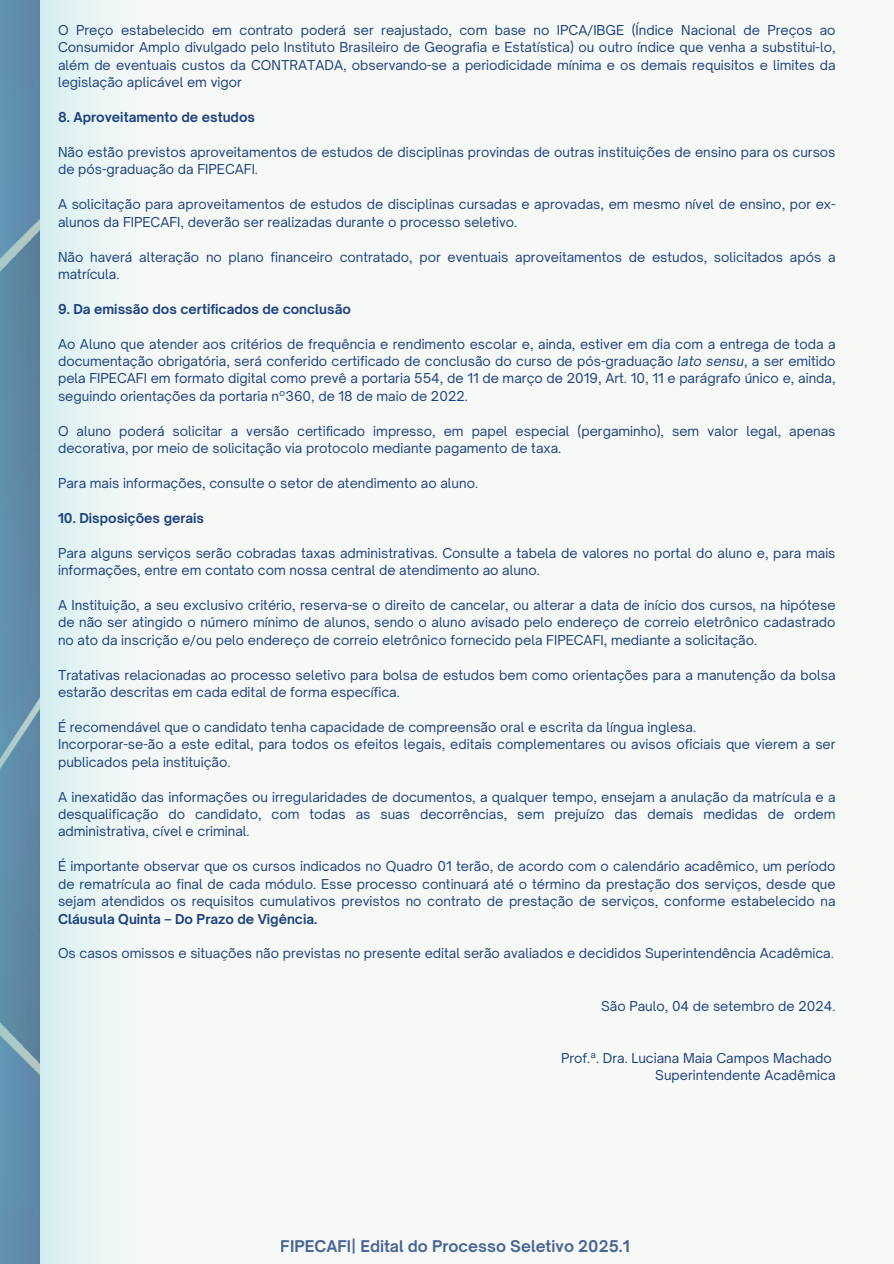
<style>
.page{position:relative;width:894px;height:1264px;background:#fff}
.page>*{position:absolute;margin:0;border:0;box-sizing:border-box;transform-origin:0 0}
.t1{font:700 15.45px "Open Sauce One";color:#123778}
.t2{font:13.05px/17.4px "Open Sauce One";color:#123778}
.t3{font:700 13.05px "Open Sauce One";color:#123778}
.s1{font-style:italic}
</style>
<div class="page">
<div style="left:0;top:0;width:893px;height:1263px;background:#f7f9f7"></div>
<svg style="left:0;top:0;width:106px;height:1263px"></svg>
<p class="t2" style="left:58px;top:21px;width:778px;text-align:justify">O Preço estabelecido em contrato poderá ser reajustado, com base no IPCA/IBGE (Índice Nacional de Preços ao Consumidor Amplo divulgado pelo Instituto Brasileiro de Geografia e Estatística) ou outro índice que venha a substitui-lo, além de eventuais custos da CONTRATADA, observando-se a periodicidade mínima e os demais requisitos e limites da legislação aplicável em vigor</p>
<p class="t3" style="left:58px;top:109px;width:198px">8. Aproveitamento de estudos</p>
<p class="t2" style="left:58px;top:143px;width:778px">Não estão previstos aproveitamentos de estudos de disciplinas provindas de outras instituições de ensino para os cursos de pós-graduação da FIPECAFI.</p>
<p class="t2" style="left:58px;top:195px;width:778px">A solicitação para aproveitamentos de estudos de disciplinas cursadas e aprovadas, em mesmo nível de ensino, por ex&shy;alunos da FIPECAFI, deverão ser realizadas durante o processo seletivo.</p>
<p class="t2" style="left:58px;top:248px;width:778px">Não haverá alteração no plano financeiro contratado, por eventuais aproveitamentos de estudos, solicitados após a matrícula.</p>
<p class="t3" style="left:58px;top:301px;width:294px">9. Da emissão dos certificados de conclusão</p>
<p class="t2" style="left:58px;top:335px;width:778px;text-align:justify">Ao Aluno que atender aos critérios de frequência e rendimento escolar e, ainda, estiver em dia com a entrega de toda a documentação obrigatória, será conferido certificado de conclusão do curso de pós-graduação <span class="s1">lato sensu</span>, a ser emitido pela FIPECAFI em formato digital como prevê a portaria 554, de 11 de março de 2019, Art. 10, 11 e parágrafo único e, ainda, seguindo orientações da portaria nº360, de 18 de maio de 2022.</p>
<p class="t2" style="left:58px;top:422px;width:778px">O aluno poderá solicitar a versão certificado impresso, em papel especial (pergaminho), sem valor legal, apenas decorativa, por meio de solicitação via protocolo mediante pagamento de taxa.</p>
<p class="t2" style="left:58px;top:474px;width:421px">Para mais informações, consulte o setor de atendimento ao aluno.</p>
<p class="t3" style="left:58px;top:510px;width:148px">10. Disposições gerais</p>
<p class="t2" style="left:58px;top:544px;width:778px">Para alguns serviços serão cobradas taxas administrativas. Consulte a tabela de valores no portal do aluno e, para mais informações, entre em contato com nossa central de atendimento ao aluno.</p>
<p class="t2" style="left:58px;top:596px;width:778px;text-align:justify">A Instituição, a seu exclusivo critério, reserva-se o direito de cancelar, ou alterar a data de início dos cursos, na hipótese de não ser atingido o número mínimo de alunos, sendo o aluno avisado pelo endereço de correio eletrônico cadastrado no ato da inscrição e/ou pelo endereço de correio eletrônico fornecido pela FIPECAFI, mediante a solicitação.</p>
<p class="t2" style="left:58px;top:666px;width:778px">Tratativas relacionadas ao processo seletivo para bolsa de estudos bem como orientações para a manutenção da bolsa estarão descritas em cada edital de forma específica.</p>
<p class="t2" style="left:58px;top:718px;width:778px">É recomendável que o candidato tenha capacidade de compreensão oral e escrita da língua inglesa.<br>Incorporar-se-ão a este edital, para todos os efeitos legais, editais complementares ou avisos oficiais que vierem a ser publicados pela instituição.</p>
<p class="t2" style="left:58px;top:788px;width:778px;text-align:justify">A inexatidão das informações ou irregularidades de documentos, a qualquer tempo, ensejam a anulação da matrícula e a desqualificação do candidato, com todas as suas decorrências, sem prejuízo das demais medidas de ordem administrativa, cível e criminal.</p>
<p class="t2" style="left:58px;top:857px;width:778px;text-align:justify">É importante observar que os cursos indicados no Quadro 01 terão, de acordo com o calendário acadêmico, um período de rematrícula ao final de cada módulo. Esse processo continuará até o término da prestação dos serviços, desde que sejam atendidos os requisitos cumulativos previstos no contrato de prestação de serviços, conforme estabelecido na</p>
<p class="t3" style="left:58px;top:910px;width:261px">Cláusula Quinta – Do Prazo de Vigência.</p>
<p class="t2" style="left:58px;top:944px;width:777px">Os casos omissos e situações não previstas no presente edital serão avaliados e decididos Superintendência Acadêmica.</p>
<p class="t2" style="left:601px;top:996px;width:236px">São Paulo, 04 de setembro de 2024.</p>
<p class="t2" style="left:561px;top:1049px;width:276px;text-align:right">Prof.ª. Dra. Luciana Maia Campos Machado<br>Superintendente Acadêmica</p>
<p class="t1" style="left:281px;top:1236px;width:350px">FIPECAFI| Edital do Processo Seletivo 2025.1</p>
</div>
